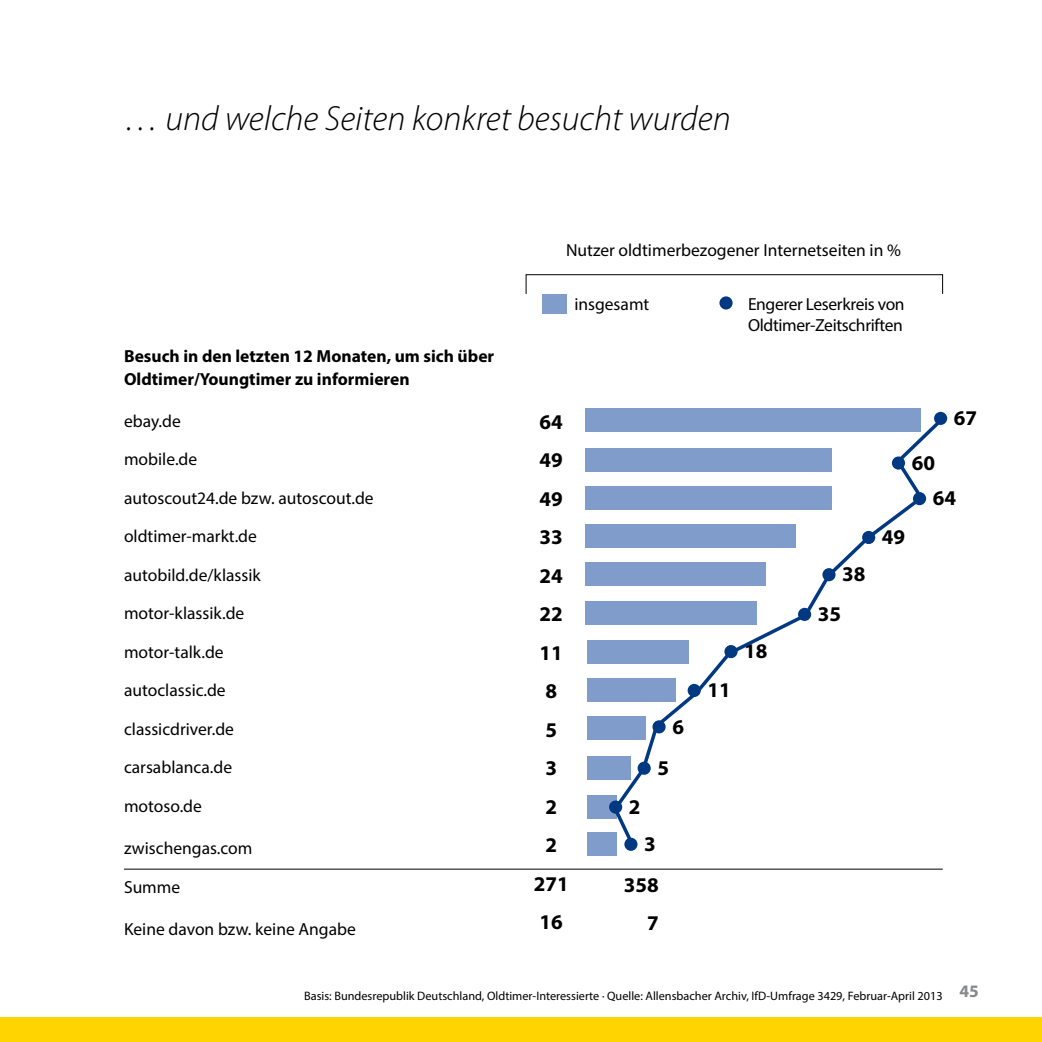
<style>
.page{position:relative;width:1042px;height:1042px;background:#fff}
.page>*{position:absolute;margin:0;border:0;box-sizing:border-box;transform-origin:0 0}
.t1{font:italic 300 35px "Myriad Pro";color:#000}
.t2{font:700 21px/38.5px "Myriad Pro";color:#000;text-align:center}
.t3{font:17.5px "Myriad Pro";color:#000}
.t4{font:700 17.5px/22.8px "Myriad Pro";color:#000}
.t5{font:17.5px/21px "Myriad Pro";letter-spacing:-.02em;color:#000}
.t6{font:700 17.5px "Myriad Pro";color:#87888a}
.t7{font:12.25px "Myriad Pro";color:#000}
</style>
<div class="page">
<div style="left:0;top:1017px;width:1042px;height:25px;background:#ffd400"></div>
<div style="left:542px;top:294px;width:25px;height:20px;background:#7f9cca"></div>
<div style="left:719px;top:296px;width:13px;height:13px;background:#003882;border-radius:50%"></div>
<div style="left:585px;top:408px;width:336px;height:24px;background:#7f9cca"></div>
<div style="left:585px;top:448px;width:247px;height:24px;background:#7f9cca"></div>
<div style="left:585px;top:486px;width:247px;height:24px;background:#7f9cca"></div>
<div style="left:585px;top:524px;width:211px;height:24px;background:#7f9cca"></div>
<div style="left:585px;top:562px;width:181px;height:23px;background:#7f9cca"></div>
<div style="left:585px;top:601px;width:172px;height:24px;background:#7f9cca"></div>
<div style="left:587px;top:640px;width:102px;height:23px;background:#7f9cca"></div>
<div style="left:587px;top:678px;width:88px;height:24px;background:#7f9cca"></div>
<div style="left:587px;top:716px;width:58px;height:24px;background:#7f9cca"></div>
<div style="left:587px;top:756px;width:43px;height:23px;background:#7f9cca"></div>
<div style="left:587px;top:795px;width:30px;height:23px;background:#7f9cca"></div>
<div style="left:587px;top:832px;width:30px;height:23px;background:#7f9cca"></div>
<svg style="left:609px;top:800px;width:13px;height:13px"></svg>
<svg style="left:624px;top:838px;width:13px;height:13px"></svg>
<div style="left:526px;top:274px;width:417px;height:20px;border:1px solid #000"></div>
<svg style="left:611px;top:413px;width:336px;height:435px"></svg>
<hr style="left:124px;top:868px;width:819px;height:1px;background:#000">
<h1 class="t1" style="left:124px;top:98px;width:608px">… und welche Seiten konkret besucht wurden</h1>
<p class="t4" style="left:124px;top:344px;width:372px">Besuch in den letzten 12 Monaten, um sich über<br>Oldtimer/Youngtimer zu informieren</p>
<p class="t3" style="left:124px;top:410px;width:58px">ebay.de</p>
<p class="t3" style="left:124px;top:449px;width:75px">mobile.de</p>
<p class="t3" style="left:124px;top:487px;width:251px">autoscout24.de bzw. autoscout.de</p>
<p class="t3" style="left:124px;top:526px;width:134px">oldtimer-markt.de</p>
<p class="t3" style="left:124px;top:564px;width:138px">autobild.de/klassik</p>
<p class="t3" style="left:124px;top:603px;width:122px">motor-klassik.de</p>
<p class="t3" style="left:124px;top:641px;width:101px">motor-talk.de</p>
<p class="t3" style="left:124px;top:680px;width:103px">autoclassic.de</p>
<p class="t3" style="left:124px;top:718px;width:111px">classicdriver.de</p>
<p class="t3" style="left:124px;top:757px;width:110px">carsablanca.de</p>
<p class="t3" style="left:124px;top:795px;width:79px">motoso.de</p>
<p class="t3" style="left:124px;top:837px;width:130px">zwischengas.com</p>
<p class="t3" style="left:124px;top:876px;width:58px">Summe</p>
<p class="t3" style="left:124px;top:918px;width:233px">Keine davon bzw. keine Angabe</p>
<p class="t3" style="left:566px;top:240px;width:336px">Nutzer oldtimerbezogener Internetseiten in %</p>
<p class="t5" style="left:748px;top:293px;width:158px">Engerer Leserkreis von<br>Oldtimer-Zeitschriften</p>
<p class="t3" style="left:574px;top:293px;width:76px">insgesamt</p>
<p class="t2" style="left:534px;top:402px;width:36px">64<br>49<br>49<br>33<br>24<br>22<br>11<br>8<br>5<br>3<br>2<br>2<br>271<br>16</p>
<p class="t2" style="left:954px;top:398px;width:25px">67</p>
<p class="t2" style="left:933px;top:444px;width:25px;line-height:35.5px;text-align:left;text-indent:-21px">60<br>64</p>
<p class="t2" style="left:882px;top:517px;width:25px">49</p>
<p class="t2" style="left:842px;top:554px;width:25px">38</p>
<p class="t2" style="left:818px;top:594px;width:25px">35</p>
<p class="t2" style="left:744px;top:631px;width:25px">18</p>
<p class="t2" style="left:707px;top:670px;width:25px">11</p>
<p class="t2" style="left:672px;top:706px;width:13px">6</p>
<p class="t2" style="left:657px;top:748px;width:13px">5</p>
<p class="t2" style="left:629px;top:787px;width:13px">2</p>
<p class="t2" style="left:624px;top:823px;width:36px;line-height:40.4px;text-align:right">3<br>358</p>
<p class="t2" style="left:647px;top:903px;width:13px">7</p>
<p class="t7" style="left:304px;top:988px;width:640px">Basis: Bundesrepublik Deutschland, Oldtimer-Interessierte · Quelle: Allensbacher Archiv, IfD-Umfrage 3429, Februar-April 2013</p>
<p class="t6" style="left:959px;top:980px;width:21px">45</p>
</div>
